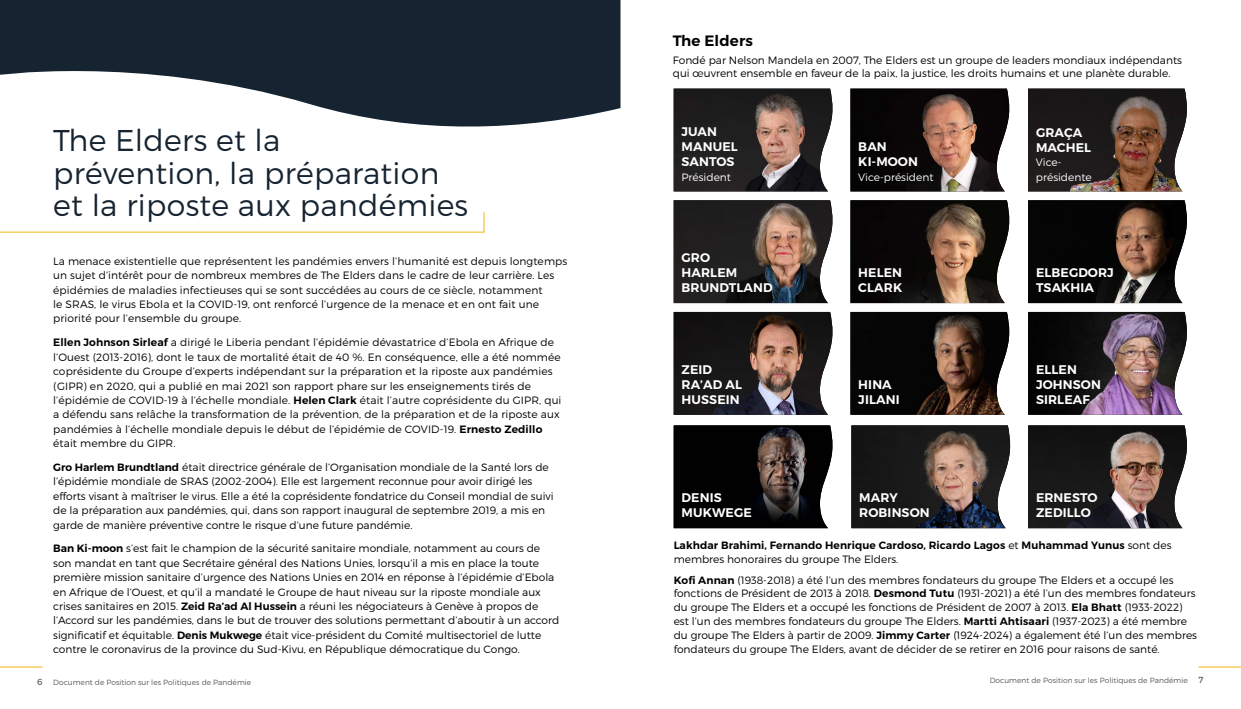
<style>
.page{position:relative;width:1241px;height:709px;background:#fff}
.page>*{position:absolute;margin:0;border:0;box-sizing:border-box;transform-origin:0 0}
.t1{font:300 30px/32.5px "Montserrat";letter-spacing:.01em;color:#162431}
.t2{font:600 15px "Montserrat";letter-spacing:.01em;color:#000}
.t3{font:600 12.5px/15px "Montserrat";letter-spacing:.01em;color:#fff}
.t4{font:300 10.62px/14.4px "Montserrat";color:#000}
.t5{font:600 10.62px/13.8px "Montserrat";letter-spacing:.01em;color:#000}
.t6{font:300 10.62px/14.4px "Montserrat";color:#fff}
.t7{font:300 7.5px "Montserrat";color:#575756}
.s1{font-weight:600}
.s2{font-weight:300}
.s3{font-weight:400;font-size:8.75px;color:#616160}
</style>
<div class="page">
<img style="left:673px;top:200px;width:160px;height:103px">
<img style="left:850px;top:312px;width:160px;height:103px">
<img style="left:1028px;top:89px;width:159px;height:102px">
<img style="left:673px;top:312px;width:160px;height:103px">
<img style="left:673px;top:425px;width:160px;height:103px">
<img style="left:850px;top:89px;width:160px;height:102px">
<img style="left:850px;top:200px;width:160px;height:103px">
<img style="left:1028px;top:200px;width:159px;height:103px">
<img style="left:1028px;top:312px;width:159px;height:103px">
<img style="left:1028px;top:425px;width:159px;height:103px">
<svg style="left:0;top:212px;width:485px;height:21px"></svg>
<svg style="left:0;top:0;width:620px;height:127px;fill:#162431"></svg>
<img style="left:673px;top:89px;width:160px;height:102px">
<img style="left:851px;top:425px;width:160px;height:103px">
<hr style="left:0;top:666px;width:43px;height:1px;background:#f4c53f">
<hr style="left:1198px;top:666px;width:42px;height:1px;background:#f4c53f">
<h2 class="t2" style="left:672px;top:32px;width:82px">The Elders</h2>
<p class="t4" style="left:672px;top:53px;width:510px;line-height:13.8px">Fondé par Nelson Mandela en 2007, The Elders est un groupe de leaders mondiaux indépendants qui œuvrent ensemble en faveur de la paix, la justice, les droits humains et une planète durable.</p>
<h1 class="t1" style="left:53px;top:124px;width:416px">The Elders et la<br>prévention, la préparation et la riposte aux pandémies</h1>
<p class="t3" style="left:681px;top:124px;width:58px">JUAN<br>MANUEL<br>SANTOS</p>
<p class="t6" style="left:681px;top:169px;width:51px">Président</p>
<p class="t3" style="left:858px;top:139px;width:61px">BAN<br>KI-MOON</p>
<p class="t6" style="left:858px;top:169px;width:77px">Vice-président</p>
<p class="t3" style="left:1035px;top:125px;width:57px">GRAÇA<br>MACHEL</p>
<p class="t6" style="left:1035px;top:155px;width:57px">Vice&shy;présidente</p>
<p class="t4" style="left:53px;top:254px;width:515px">La menace existentielle que représentent les pandémies envers l’humanité est depuis longtemps un sujet d’intérêt pour de nombreux membres de The Elders dans le cadre de leur carrière. Les épidémies de maladies infectieuses qui se sont succédées au cours de ce siècle, notamment<br>le SRAS, le virus Ebola et la COVID-19, ont renforcé l’urgence de la menace et en ont fait une priorité pour l’ensemble du groupe.</p>
<p class="t4" style="left:53px;top:335px;width:509px"><span class="s1">Ellen Johnson Sirleaf</span> a dirigé le Liberia pendant l’épidémie dévastatrice d’Ebola en Afrique de l’Ouest (2013-2016), dont le taux de mortalité était de 40 %. En conséquence, elle a été nommée coprésidente du Groupe d’experts indépendant sur la préparation et la riposte aux pandémies (GIPR) en 2020, qui a publié en mai 2021 son rapport phare sur les enseignements tirés de l’épidémie de COVID-19 à l’échelle mondiale. <span class="s1">Helen Clark</span> était l’autre coprésidente du GIPR, qui a défendu sans relâche la transformation de la prévention, de la préparation et de la riposte aux pandémies à l’échelle mondiale depuis le début de l’épidémie de COVID-19. <span class="s1">Ernesto Zedillo </span>était membre du GIPR.</p>
<p class="t4" style="left:53px;top:460px;width:502px"><span class="s1">Gro Harlem Brundtland</span> était directrice générale de l’Organisation mondiale de la Santé lors de l’épidémie mondiale de SRAS (2002-2004). Elle est largement reconnue pour avoir dirigé les efforts visant à maîtriser le virus. Elle a été la coprésidente fondatrice du Conseil mondial de suivi de la préparation aux pandémies, qui, dans son rapport inaugural de septembre 2019, a mis en garde de manière préventive contre le risque d’une future pandémie.</p>
<p class="t4" style="left:53px;top:541px;width:507px"><span class="s1">Ban Ki-moon</span> s’est fait le champion de la sécurité sanitaire mondiale, notamment au cours de son mandat en tant que Secrétaire général des Nations Unies, lorsqu’il a mis en place la toute première mission sanitaire d’urgence des Nations Unies en 2014 en réponse à l’épidémie d’Ebola en Afrique de l’Ouest, et qu’il a mandaté le Groupe de haut niveau sur la riposte mondiale aux crises sanitaires en 2015. <span class="s1">Zeid Ra’ad Al Hussein</span> a réuni les négociateurs à Genève à propos de l’Accord sur les pandémies, dans le but de trouver des solutions permettant d’aboutir à un accord significatif et équitable. <span class="s1">Denis Mukwege</span> était vice-président du Comité multisectoriel de lutte contre le coronavirus de la province du Sud-Kivu, en République démocratique du Congo.</p>
<p class="t3" style="left:681px;top:250px;width:93px">GRO<br>HARLEM<br>BRUNDTLAND</p>
<p class="t3" style="left:681px;top:362px;width:62px">ZEID<br>RA’AD AL<br>HUSSEIN</p>
<p class="t3" style="left:681px;top:490px;width:72px">DENIS<br>MUKWEGE</p>
<p class="t3" style="left:858px;top:265px;width:45px">HELEN<br>CLARK</p>
<p class="t3" style="left:1035px;top:265px;width:79px">ELBEGDORJ<br>TSAKHIA</p>
<p class="t3" style="left:858px;top:377px;width:43px">HINA<br>JILANI</p>
<p class="t3" style="left:859px;top:490px;width:72px">MARY<br>ROBINSON</p>
<p class="t3" style="left:1035px;top:362px;width:66px">ELLEN<br>JOHNSON<br>SIRLEAF</p>
<p class="t3" style="left:1035px;top:490px;width:63px">ERNESTO<br>ZEDILLO</p>
<p class="t5" style="left:673px;top:538px;width:499px">Lakhdar Brahimi, Fernando Henrique Cardoso, Ricardo Lagos <span class="s2">et</span> Muhammad Yunus <span class="s2">sont des membres honoraires du groupe The Elders.</span></p>
<p class="t4" style="left:673px;top:573px;width:525px;line-height:13.8px"><span class="s1">Kofi Annan</span> (1938-2018) a été l’un des membres fondateurs du groupe The Elders et a occupé les fonctions de Président de 2013 à 2018. <span class="s1">Desmond Tutu</span> (1931-2021) a été l’un des membres fondateurs du groupe The Elders et a occupé les fonctions de Président de 2007 à 2013. <span class="s1">Ela Bhatt</span> (1933-2022) est l’un des membres fondateurs du groupe The Elders. <span class="s1">Martti Ahtisaari</span> (1937-2023) a été membre du groupe The Elders à partir de 2009. <span class="s1">Jimmy Carter</span> (1924-2024) a également été l’un des membres fondateurs du groupe The Elders, avant de décider de se retirer en 2016 pour raisons de santé.</p>
<p class="t7" style="left:37px;top:678px;width:215px"><span class="s3">6</span> Document de Position sur les Politiques de Pandémie</p>
<p class="t7" style="left:989px;top:676px;width:215px">Document de Position sur les Politiques de Pandémie <span class="s3">7</span></p>
</div>
